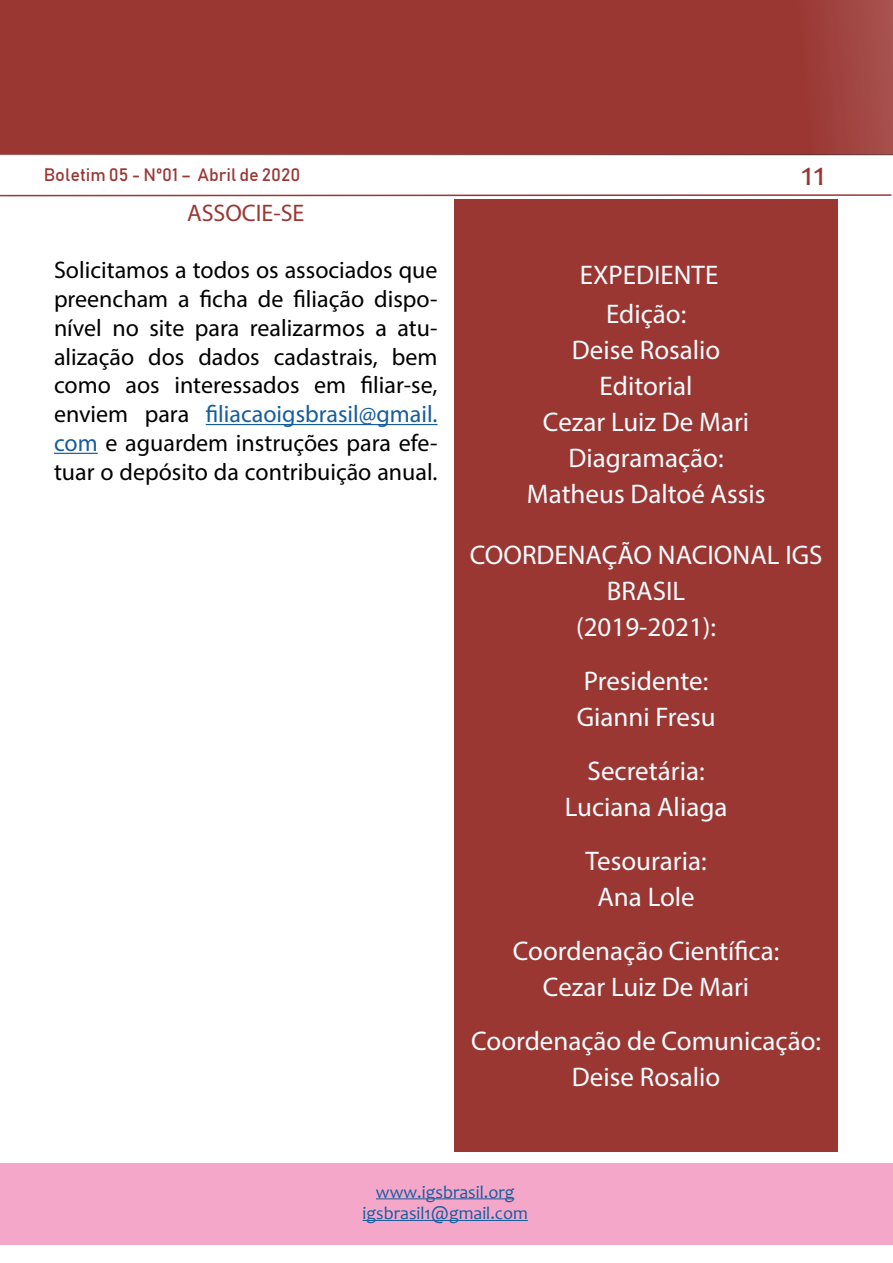
<style>
.page{position:relative;width:893px;height:1263px;background:#fff}
.page>*{position:absolute;margin:0;border:0;box-sizing:border-box;transform-origin:0 0}
.t1{font:33.45px "Candara";color:#9a3733;scale:1.08 1}
.t2{font:27px "Myriad Pro";color:#f6fbfe}
.t3{font:24px/28.8px "Myriad Pro";color:#000;text-align:justify}
.t4{font:24px "Myriad Pro";color:#9a3733}
.t5{font:18px/21.6px "Candara";color:#175d9e;text-align:center}
.t6{font:18px "Bahnschrift";color:#9a3733}
.s1{color:#175d9e}
</style>
<div class="page">
<svg style="left:0;top:0;width:893px;height:156px;background:#9a3935"></svg>
<svg style="left:0;top:194px;width:892px;height:3px"></svg>
<hr style="left:206px;top:424px;width:231px;height:1px;background:#175d9e">
<hr style="left:54px;top:453px;width:44px;height:1px;background:#175d9e">
<div style="left:454px;top:199px;width:384px;height:952px;background:#9a3733"></div>
<div style="left:0;top:1163px;width:893px;height:81px;background:#f5a7ca"></div>
<hr style="left:376px;top:1198px;width:138px;height:1px;background:#175d9e">
<hr style="left:363px;top:1220px;width:165px;height:1px;background:#175d9e">
<p class="t6" style="left:44px;top:163px;width:258px">Boletim 05 - Nº01 – Abril de 2020</p>
<p class="t1" style="left:801px;top:153px;width:25px">11</p>
<p class="t4" style="left:187px;top:198px;width:119px">ASSOCIE-SE</p>
<p class="t3" style="left:54px;top:255px;width:385px">Solicitamos a todos os associados que preencham a ficha de filiação dispo&shy;nível no site para realizarmos a atu&shy;alização dos dados cadastrais, bem como aos interessados em filiar-se, enviem para <span class="s1">filiacaoigsbrasil@gmail. com</span> e aguardem instruções para efe&shy;tuar o depósito da contribuição anual.</p>
<p class="t2" style="left:580px;top:258px;width:140px">EXPEDIENTE</p>
<p class="t2" style="left:606px;top:297px;width:82px">Edição:</p>
<p class="t2" style="left:572px;top:333px;width:150px">Deise Rosalio</p>
<p class="t2" style="left:600px;top:369px;width:94px">Editorial</p>
<p class="t2" style="left:543px;top:405px;width:208px">Cezar Luiz De Mari</p>
<p class="t2" style="left:569px;top:441px;width:157px">Diagramação:</p>
<p class="t2" style="left:527px;top:477px;width:240px">Matheus Daltoé Assis</p>
<p class="t2" style="left:470px;top:539px;width:354px">COORDENAÇÃO NACIONAL IGS</p>
<p class="t2" style="left:607px;top:575px;width:80px">BRASIL</p>
<p class="t2" style="left:576px;top:611px;width:142px">(2019-2021):</p>
<p class="t2" style="left:584px;top:665px;width:126px">Presidente:</p>
<p class="t2" style="left:577px;top:701px;width:140px">Gianni Fresu</p>
<p class="t2" style="left:588px;top:755px;width:118px">Secretária:</p>
<p class="t2" style="left:565px;top:791px;width:164px">Luciana Aliaga</p>
<p class="t2" style="left:586px;top:845px;width:122px">Tesouraria:</p>
<p class="t2" style="left:597px;top:881px;width:99px">Ana Lole</p>
<p class="t2" style="left:513px;top:935px;width:268px">Coordenação Científica:</p>
<p class="t2" style="left:543px;top:971px;width:208px">Cezar Luiz De Mari</p>
<p class="t2" style="left:471px;top:1025px;width:351px">Coordenação de Comunicação:</p>
<p class="t2" style="left:572px;top:1061px;width:150px">Deise Rosalio</p>
<p class="t5" style="left:363px;top:1181px;width:167px">www.igsbrasil.org igsbrasil1@gmail.com</p>
</div>
